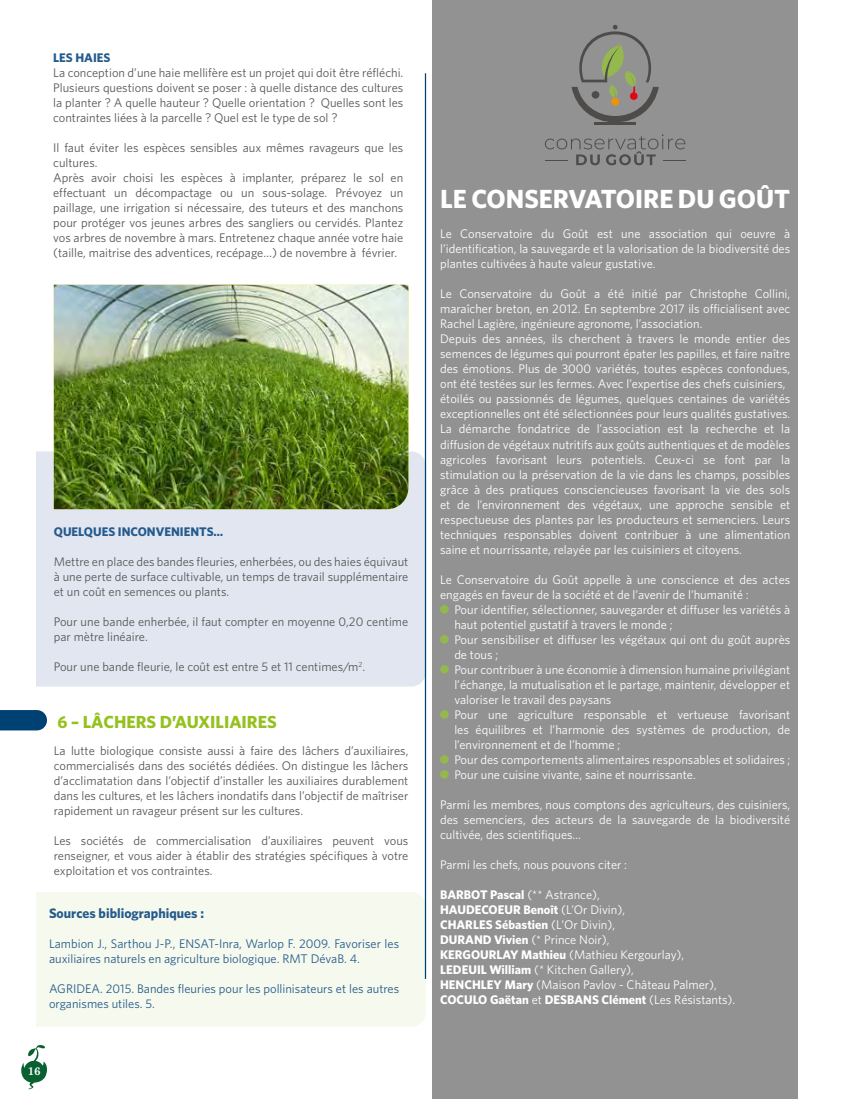
<style>
.page{position:relative;width:851px;height:1099px;background:#fff}
.page>*{position:absolute;margin:0;border:0;box-sizing:border-box;transform-origin:0 0}
.t1{font:700 26.25px "Whitney";color:#fff}
.t2{font:700 17.5px "Whitney";color:#95c11f}
.t3{font:700 13.75px "Whitney";color:#245b8d}
.t4{font:12.5px/15px "Whitney";color:#fff}
.t5{font:12.5px/15px "Whitney";color:#575756;text-align:justify}
.t6{font:12.5px/15px "Whitney";color:#245b8d}
.t7{font:700 12.5px "Whitney";color:#245b8d}
.t8{font:700 11.25px "Century Schoolbook";color:#fff}
.s1{font-weight:700}
</style>
<div class="page">
<div style="left:432px;top:0;width:365px;height:1098px;background:#929292"></div>
<svg style="left:21px;top:1045px;width:26px;height:44px"></svg>
<div style="left:36px;top:451px;width:389px;height:235px;background:#e2e6f1"></div>
<div style="left:36px;top:892px;width:390px;height:134px;background:#f6f9ed"></div>
<img style="left:54px;top:285px;width:354px;height:224px">
<hr style="left:425px;top:73px;width:1px;height:905px;background:#004174">
<svg style="left:0;top:710px;width:47px;height:20px"></svg>
<div style="left:440px;top:605px;width:8px;height:8px;background:#94b74e;border-radius:50%"></div>
<div style="left:440px;top:635px;width:8px;height:8px;background:#94b74e;border-radius:50%"></div>
<div style="left:440px;top:665px;width:8px;height:8px;background:#94b74e;border-radius:50%"></div>
<div style="left:440px;top:710px;width:8px;height:8px;background:#94b74e;border-radius:50%"></div>
<div style="left:440px;top:755px;width:8px;height:8px;background:#94b74e;border-radius:50%"></div>
<div style="left:440px;top:770px;width:8px;height:8px;background:#94b74e;border-radius:50%"></div>
<svg style="left:545px;top:134px;width:140px;height:31px"></svg>
<hr style="left:594px;top:122px;width:42px;height:3px;background:#4d4c4a">
<svg style="left:571px;top:25px;width:87px;height:97px"></svg>
<p class="t7" style="left:53px;top:50px;width:59px">LES HAIES</p>
<p class="t5" style="left:53px;top:65px;width:351px">La conception d’une haie mellifère est un projet qui doit être réfléchi.<br>Plusieurs questions doivent se poser : à quelle distance des cultures la planter ? A quelle hauteur ? Quelle orientation ? Quelles sont les contraintes liées à la parcelle ? Quel est le type de sol ?</p>
<p class="t5" style="left:53px;top:140px;width:351px;text-align:left">Il faut éviter les espèces sensibles aux mêmes ravageurs que les cultures.<br>Après avoir choisi les espèces à implanter, préparez le sol en effectuant un décompactage ou un sous-solage. Prévoyez un paillage, une irrigation si nécessaire, des tuteurs et des manchons pour protéger vos jeunes arbres des sangliers ou cervidés. Plantez vos arbres de novembre à mars. Entretenez chaque année votre haie (taille, maitrise des adventices, recépage…) de novembre à février.</p>
<p class="t7" style="left:54px;top:524px;width:171px">QUELQUES INCONVENIENTS…</p>
<p class="t5" style="left:54px;top:554px;width:356px">Mettre en place des bandes fleuries, enherbées, ou des haies équivaut à une perte de surface cultivable, un temps de travail supplémentaire et un coût en semences ou plants.</p>
<p class="t5" style="left:54px;top:614px;width:356px">Pour une bande enherbée, il faut compter en moyenne 0,20 centime par mètre linéaire.</p>
<p class="t5" style="left:54px;top:659px;width:313px">Pour une bande fleurie, le coût est entre 5 et 11 centimes/m<sup>2</sup>.</p>
<h2 class="t2" style="left:57px;top:711px;width:221px">6 – LÂCHERS D’AUXILIAIRES</h2>
<p class="t5" style="left:54px;top:742px;width:356px">La lutte biologique consiste aussi à faire des lâchers d’auxiliaires, commercialisés dans des sociétés dédiées. On distingue les lâchers d’acclimatation dans l’objectif d’installer les auxiliaires durablement dans les cultures, et les lâchers inondatifs dans l’objectif de maîtriser rapidement un ravageur présent sur les cultures.</p>
<p class="t5" style="left:54px;top:832px;width:356px">Les sociétés de commercialisation d’auxiliaires peuvent vous renseigner, et vous aider à établir des stratégies spécifiques à votre exploitation et vos contraintes.</p>
<p class="t3" style="left:49px;top:905px;width:156px">Sources bibliographiques :</p>
<p class="t6" style="left:49px;top:936px;width:351px">Lambion J., Sarthou J-P., ENSAT-Inra, Warlop F. 2009. Favoriser les auxiliaires naturels en agriculture biologique. RMT DévaB. 4.</p>
<p class="t6" style="left:49px;top:981px;width:351px">AGRIDEA. 2015. Bandes fleuries pour les pollinisateurs et les autres organismes utiles. 5.</p>
<p class="t8" style="left:28px;top:1064px;width:14px">16</p>
<h1 class="t1" style="left:440px;top:183px;width:351px">LE CONSERVATOIRE DU GOÛT</h1>
<p class="t4" style="left:440px;top:226px;width:351px;text-align:justify">Le Conservatoire du Goût est une association qui oeuvre à l’identification, la sauvegarde et la valorisation de la biodiversité des plantes cultivées à haute valeur gustative.</p>
<p class="t4" style="left:440px;top:286px;width:351px">Le Conservatoire du Goût a été initié par Christophe Collini, maraîcher breton, en 2012. En septembre 2017 ils officialisent avec Rachel Lagière, ingénieure agronome, l’association.<br>Depuis des années, ils cherchent à travers le monde entier des semences de légumes qui pourront épater les papilles, et faire naître des émotions. Plus de 3000 variétés, toutes espèces confondues, ont été testées sur les fermes. Avec l’expertise des chefs cuisiniers, étoilés ou passionnés de légumes, quelques centaines de variétés exceptionnelles ont été sélectionnées pour leurs qualités gustatives.<br>La démarche fondatrice de l’association est la recherche et la diffusion de végétaux nutritifs aux goûts authentiques et de modèles agricoles favorisant leurs potentiels. Ceux-ci se font par la stimulation ou la préservation de la vie dans les champs, possibles grâce à des pratiques consciencieuses favorisant la vie des sols et de l’environnement des végétaux, une approche sensible et respectueuse des plantes par les producteurs et semenciers. Leurs techniques responsables doivent contribuer à une alimentation saine et nourrissante, relayée par les cuisiniers et citoyens.</p>
<p class="t4" style="left:440px;top:571px;width:351px">Le Conservatoire du Goût appelle à une conscience et des actes engagés en faveur de la société et de l’avenir de l’humanité :</p>
<p class="t4" style="left:454px;top:601px;width:337px">Pour identifier, sélectionner, sauvegarder et diffuser les variétés à haut potentiel gustatif à travers le monde ;<br>Pour sensibiliser et diffuser les végétaux qui ont du goût auprès de tous ;<br>Pour contribuer à une économie à dimension humaine privilégiant l’échange, la mutualisation et le partage, maintenir, développer et valoriser le travail des paysans<br>Pour une agriculture responsable et vertueuse favorisant les équilibres et l’harmonie des systèmes de production, de l’environnement et de l’homme ;<br>Pour des comportements alimentaires responsables et solidaires ; Pour une cuisine vivante, saine et nourrissante.</p>
<p class="t4" style="left:440px;top:796px;width:351px;text-align:justify">Parmi les membres, nous comptons des agriculteurs, des cuisiniers, des semenciers, des acteurs de la sauvegarde de la biodiversité cultivée, des scientifiques…</p>
<p class="t4" style="left:440px;top:856px;width:188px">Parmi les chefs, nous pouvons citer :</p>
<p class="t4" style="left:440px;top:886px;width:296px"><span class="s1">BARBOT Pascal</span> (** Astrance),<br><span class="s1">HAUDECOEUR Benoît</span> (L’Or Divin),<br><span class="s1">CHARLES Sébastien</span> (L’Or Divin),<br><span class="s1">DURAND Vivien</span> (* Prince Noir),<br><span class="s1">KERGOURLAY Mathieu</span> (Mathieu Kergourlay),<br><span class="s1">LEDEUIL William</span> (* Kitchen Gallery),<br><span class="s1">HENCHLEY Mary</span> (Maison Pavlov - Château Palmer), <span class="s1">COCULO Gaëtan</span> et <span class="s1">DESBANS Clément</span> (Les Résistants).</p>
</div>
